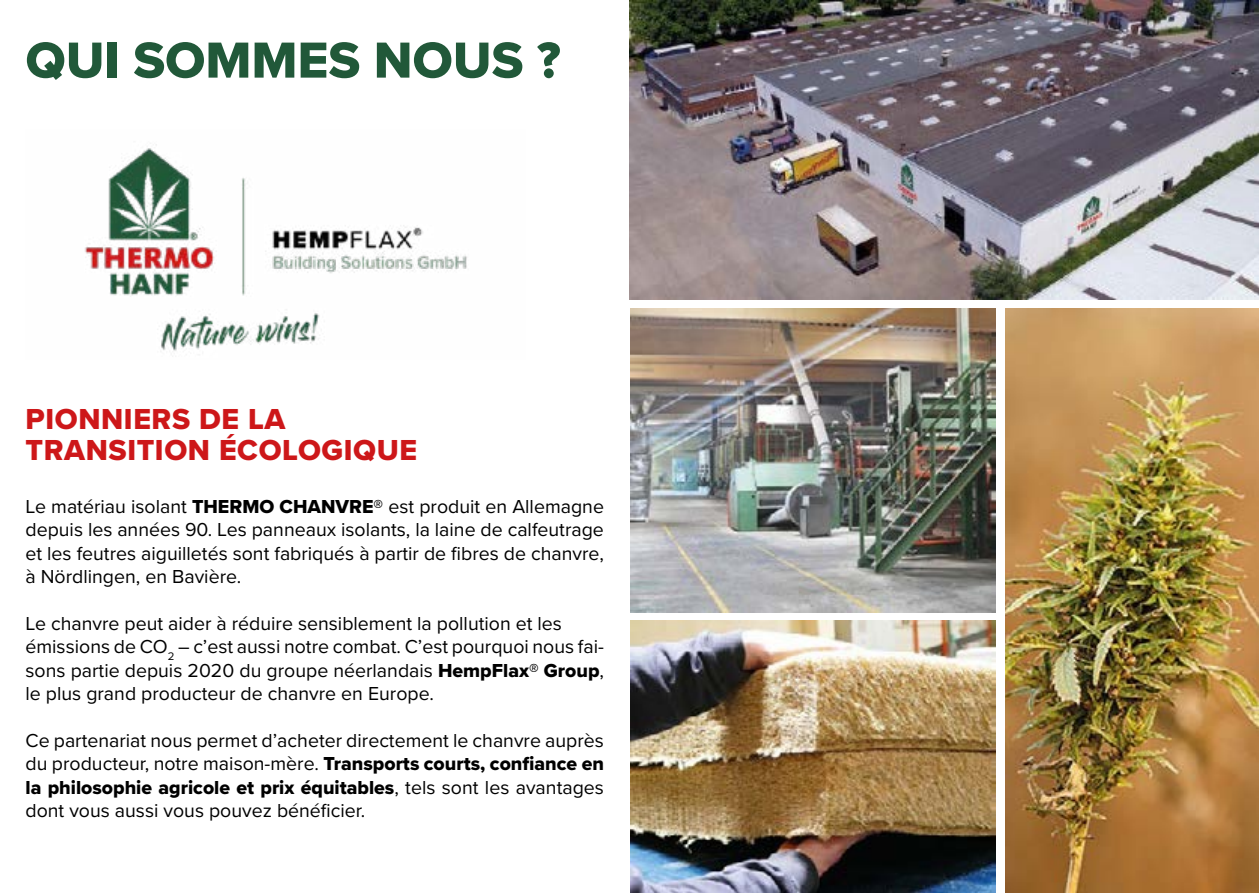
<style>
.page{position:relative;width:1259px;height:893px;background:#fff}
.page>*{position:absolute;margin:0;border:0;box-sizing:border-box;transform-origin:0 0}
.t1{font:52.5px "Proxima Nova Extrabld";color:#215839}
.t2{font:30px/31.5px "Proxima Nova Extrabld";letter-spacing:.02em;color:#cd1719}
.t3{font:19.5px/23.4px "Proxima Nova";color:#000}
.t4{font:19.5px "Proxima Nova Extrabld";color:#000}
.s1{font-family:"Proxima Nova Extrabld"}
.s2{font-family:"Proxima Nova"}
</style>
<div class="page">
<img style="left:85px;top:144px;width:382px;height:207px">
<img style="left:629px;top:0;width:630px;height:299px">
<img style="left:1005px;top:308px;width:254px;height:585px">
<img style="left:630px;top:308px;width:365px;height:304px">
<img style="left:630px;top:621px;width:365px;height:272px">
<h1 class="t1" style="left:26px;top:21px;width:536px">QUI SOMMES NOUS ?</h1>
<h2 class="t2" style="left:26px;top:403px;width:393px">PIONNIERS DE LA<br>TRANSITION ÉCOLOGIQUE</h2>
<p class="t3" style="left:26px;top:494px;width:580px;text-align:justify">Le matériau isolant <span class="s1">THERMO CHANVRE®</span> est produit en Allemagne depuis les années 90. Les panneaux isolants, la laine de calfeutrage et les feutres aiguilletés sont fabriqués à partir de fibres de chanvre, à Nördlingen, en Bavière.</p>
<p class="t3" style="left:26px;top:611px;width:580px">Le chanvre peut aider à réduire sensiblement la pollution et les émissions de CO<sub>2</sub> – c’est aussi notre combat. C’est pourquoi nous fai&shy;sons partie depuis 2020 du groupe néerlandais <span class="s1">HempFlax® Group</span>, le plus grand producteur de chanvre en Europe.</p>
<p class="t3" style="left:26px;top:728px;width:580px">Ce partenariat nous permet d’acheter directement le chanvre auprès du producteur, notre maison-mère. <span class="s1">Transports courts, confiance en</span></p>
<p class="t4" style="left:26px;top:773px;width:580px">la philosophie agricole et prix équitables<span class="s2">, tels sont les avantages</span></p>
<p class="t3" style="left:26px;top:798px;width:341px">dont vous aussi vous pouvez bénéficier.</p>
</div>
